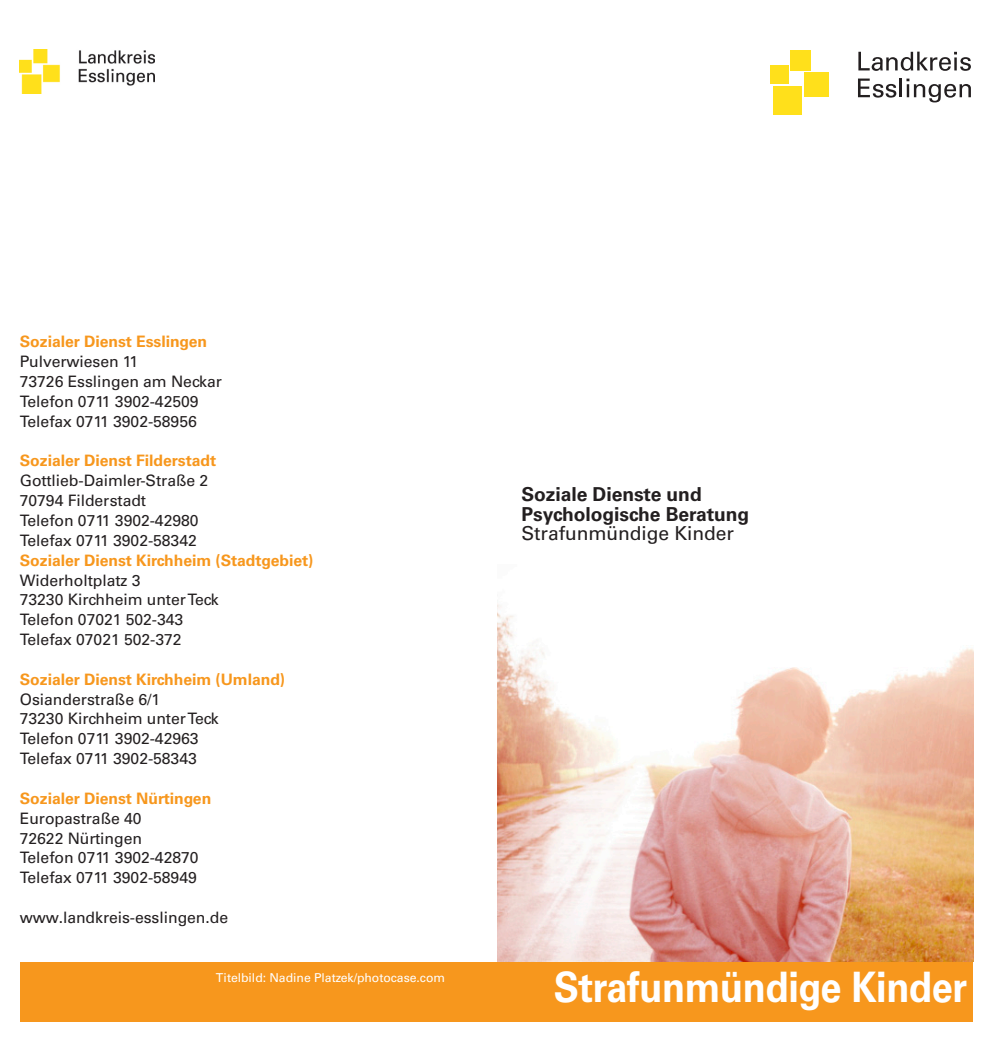
<style>
.page{position:relative;width:993px;height:1042px;background:#fff}
.page>*{position:absolute;margin:0;border:0;box-sizing:border-box;transform-origin:0 0}
.t1{font:700 42px "Univers LT Std";letter-spacing:-.01em;color:#fff;scale:.9 1}
.Fließtext{font:700 19.25px "Univers LT Std";letter-spacing:-.005em;color:#231f20}
.Fließtext-2{font:19.25px "Univers LT Std";letter-spacing:-.005em;color:#231f20}
.Fließtext-3{font:15.75px "Univers LT Std";letter-spacing:-.005em;color:#231f20}
.Überschrift_innen{font:700 15.75px "Univers LT Std";letter-spacing:-.005em;color:#f7971d}
.Überschrift_innen-2{font:15.75px "Univers LT Std";letter-spacing:-.005em;color:#231f20}
.Fließtext-4{font:12.25px "Univers LT Std";letter-spacing:-.005em;color:#fff}
</style>
<div class="page">
<div style="left:20px;top:962px;width:952px;height:60px;background:#f7971d"></div>
<img style="left:20px;top:50px;width:135px;height:43px">
<div style="left:769px;top:65px;width:19px;height:19px;background:#ffe01b"></div>
<div style="left:773px;top:86px;width:29px;height:29px;background:#ffe01b"></div>
<div style="left:804px;top:72px;width:24px;height:25px;background:#ffe01b"></div>
<div style="left:790px;top:50px;width:21px;height:20px;background:#ffe01b"></div>
<svg style="left:858px;top:52px;width:112px;height:19px"></svg>
<svg style="left:858px;top:79px;width:112px;height:23px"></svg>
<img style="left:497px;top:604px;width:475px;height:357px">
<p class="Überschrift_innen" style="left:20px;top:332px;width:189px">Sozialer Dienst Esslingen</p>
<p class="Fließtext-3" style="left:20px;top:352px;width:120px">Pulverwiesen 11</p>
<p class="Fließtext-3" style="left:20px;top:372px;width:203px">73726 Esslingen am Neckar</p>
<p class="Fließtext-3" style="left:20px;top:392px;width:180px">Telefon 0711 3902-42509</p>
<p class="Fließtext-3" style="left:20px;top:412px;width:178px">Telefax 0711 3902-58956</p>
<p class="Überschrift_innen" style="left:20px;top:452px;width:198px">Sozialer Dienst Filderstadt</p>
<p class="Fließtext-3" style="left:20px;top:471px;width:190px">Gottlieb-Daimler-Straße 2</p>
<p class="Fließtext-3" style="left:20px;top:491px;width:128px">70794 Filderstadt</p>
<p class="Fließtext-3" style="left:20px;top:511px;width:180px">Telefon 0711 3902-42980</p>
<p class="Fließtext-3" style="left:20px;top:531px;width:178px">Telefax 0711 3902-58342</p>
<p class="Überschrift_innen" style="left:20px;top:551px;width:295px">Sozialer Dienst Kirchheim (Stadtgebiet)</p>
<p class="Überschrift_innen-2" style="left:20px;top:570px;width:122px">Widerholtplatz 3</p>
<p class="Überschrift_innen-2" style="left:20px;top:590px;width:200px">73230 Kirchheim unter Teck</p>
<p class="Überschrift_innen-2" style="left:20px;top:610px;width:165px">Telefon 07021 502-343</p>
<p class="Überschrift_innen-2" style="left:20px;top:630px;width:163px">Telefax 07021 502-372</p>
<p class="Überschrift_innen" style="left:20px;top:670px;width:267px">Sozialer Dienst Kirchheim (Umland)</p>
<p class="Fließtext-3" style="left:20px;top:689px;width:142px">Osianderstraße 6/1</p>
<p class="Fließtext-3" style="left:20px;top:709px;width:200px">73230 Kirchheim unter Teck</p>
<p class="Fließtext-3" style="left:20px;top:729px;width:180px">Telefon 0711 3902-42963</p>
<p class="Fließtext-3" style="left:20px;top:749px;width:178px">Telefax 0711 3902-58343</p>
<p class="Überschrift_innen" style="left:20px;top:789px;width:193px">Sozialer Dienst Nürtingen</p>
<p class="Fließtext-3" style="left:20px;top:809px;width:123px">Europastraße 40</p>
<p class="Fließtext-3" style="left:20px;top:828px;width:124px">72622 Nürtingen</p>
<p class="Fließtext-3" style="left:20px;top:848px;width:180px">Telefon 0711 3902-42870</p>
<p class="Fließtext-3" style="left:20px;top:868px;width:178px">Telefax 0711 3902-58949</p>
<p class="Fließtext-3" style="left:20px;top:908px;width:210px">www.landkreis-esslingen.de</p>
<p class="Fließtext-4" style="left:216px;top:971px;width:230px">Titelbild: Nadine Platzek/photocase.com</p>
<p class="Fließtext" style="left:521px;top:483px;width:182px">Soziale Dienste und</p>
<p class="Fließtext" style="left:521px;top:502px;width:229px">Psychologische Beratung</p>
<p class="Fließtext-2" style="left:521px;top:522px;width:214px">Strafunmündige Kinder</p>
<p class="t1" style="left:553px;top:963px;width:460px">Strafunmündige Kinder</p>
</div>
